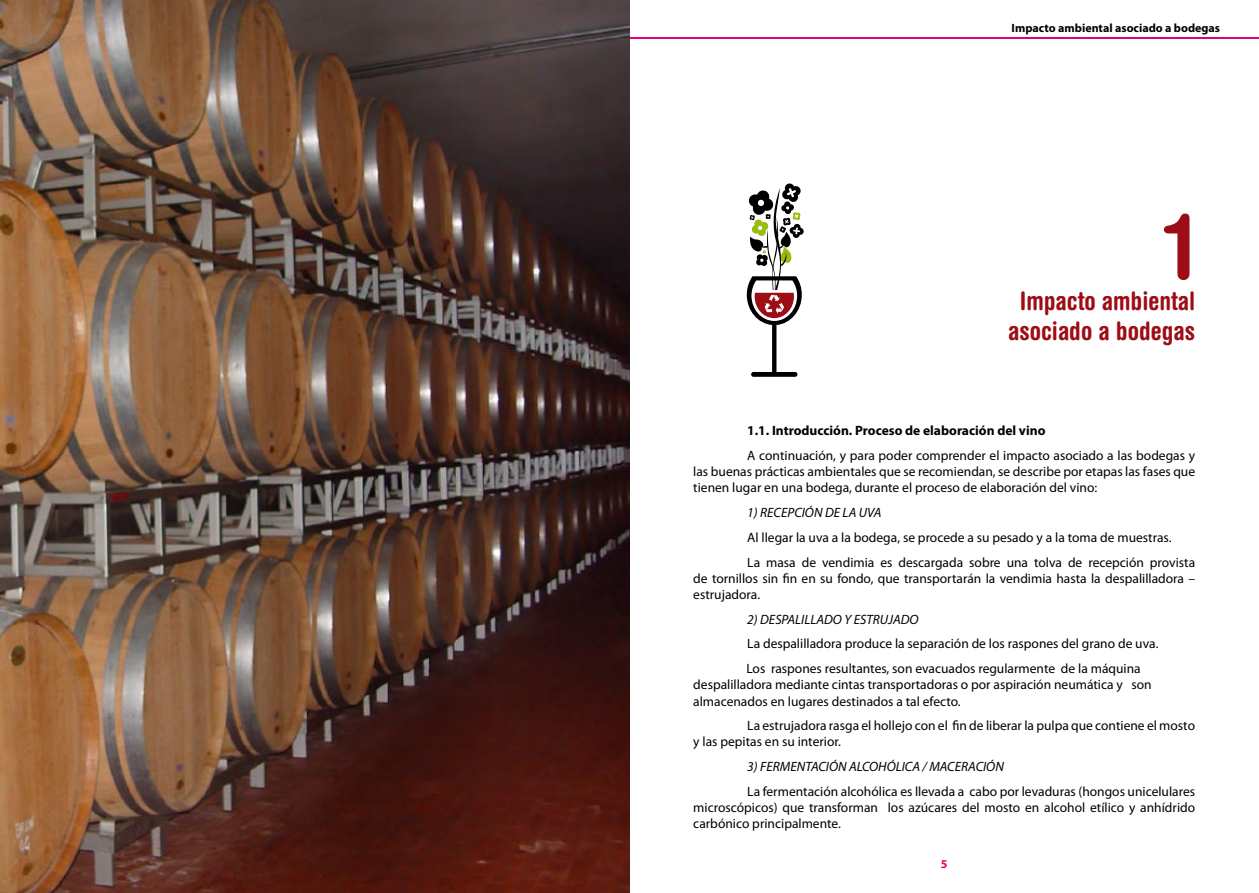
<style>
.page{position:relative;width:1259px;height:893px;background:#fff}
.page>*{position:absolute;margin:0;border:0;box-sizing:border-box;transform-origin:0 0}
.t1{font:700 condensed 90px "Helvetica Rounded";color:#9d0d16}
.t2{font:700 condensed 25.5px/30.6px "Helvetica Rounded";color:#9d0d16;text-align:center}
.t3{font:13.5px/16.2px "Myriad Pro";color:#000}
.t4{font:italic 13.5px "Myriad Pro";color:#000}
.t5{font:700 13.5px "Myriad Pro";color:#000}
.t6{font:700 12px "Myriad Pro";color:#000}
.t7{font:700 12px "Myriad Pro";color:#e2007a}
</style>
<div class="page">
<hr style="left:629px;top:37px;width:630px;height:1px;background:#e2007a">
<img style="left:0;top:0;width:629px;height:893px">
<svg style="left:747px;top:183px;width:57px;height:194px"></svg>
<p class="t6" style="left:1011px;top:21px;width:210px">Impacto ambiental asociado a bodegas</p>
<h1 class="t1" style="left:1165px;top:192px;width:31px">1</h1>
<h2 class="t2" style="left:1008px;top:285px;width:189px">Impacto ambiental asociado a bodegas</h2>
<p class="t5" style="left:747px;top:422px;width:300px">1.1. Introducción. Proceso de elaboración del vino</p>
<p class="t3" style="left:693px;top:447px;width:503px;text-align:justify;text-indent:54px">A continuación, y para poder comprender el impacto asociado a las bodegas y las buenas prácticas ambientales que se recomiendan, se describe por etapas las fases que tienen lugar en una bodega, durante el proceso de elaboración del vino:</p>
<p class="t4" style="left:747px;top:504px;width:136px">1) RECEPCIÓN DE LA UVA</p>
<p class="t3" style="left:747px;top:525px;width:449px;line-height:24.8px">Al llegar la uva a la bodega, se procede a su pesado y a la toma de muestras.<br>La masa de vendimia es descargada sobre una tolva de recepción provista</p>
<p class="t3" style="left:693px;top:570px;width:503px">de tornillos sin fin en su fondo, que transportarán la vendimia hasta la despalilladora – estrujadora.</p>
<p class="t4" style="left:747px;top:611px;width:173px">2) DESPALILLADO Y ESTRUJADO</p>
<p class="t3" style="left:746px;top:631px;width:413px;line-height:24.8px">La despalilladora produce la separación de los raspones del grano de uva.<br>Los raspones resultantes, son evacuados regularmente de la máquina</p>
<p class="t3" style="left:693px;top:676px;width:460px">despalilladora mediante cintas transportadoras o por aspiración neumática y son almacenados en lugares destinados a tal efecto.</p>
<p class="t3" style="left:693px;top:717px;width:503px;text-indent:54px">La estrujadora rasga el hollejo con el fin de liberar la pulpa que contiene el mosto y las pepitas en su interior.</p>
<p class="t4" style="left:747px;top:758px;width:258px">3) FERMENTACIÓN ALCOHÓLICA / MACERACIÓN</p>
<p class="t3" style="left:693px;top:783px;width:503px;text-align:justify;text-indent:54px">La fermentación alcohólica es llevada a cabo por levaduras (hongos unicelulares microscópicos) que transforman los azúcares del mosto en alcohol etílico y anhídrido carbónico principalmente.</p>
<p class="t7" style="left:941px;top:856px;width:8px">5</p>
</div>
